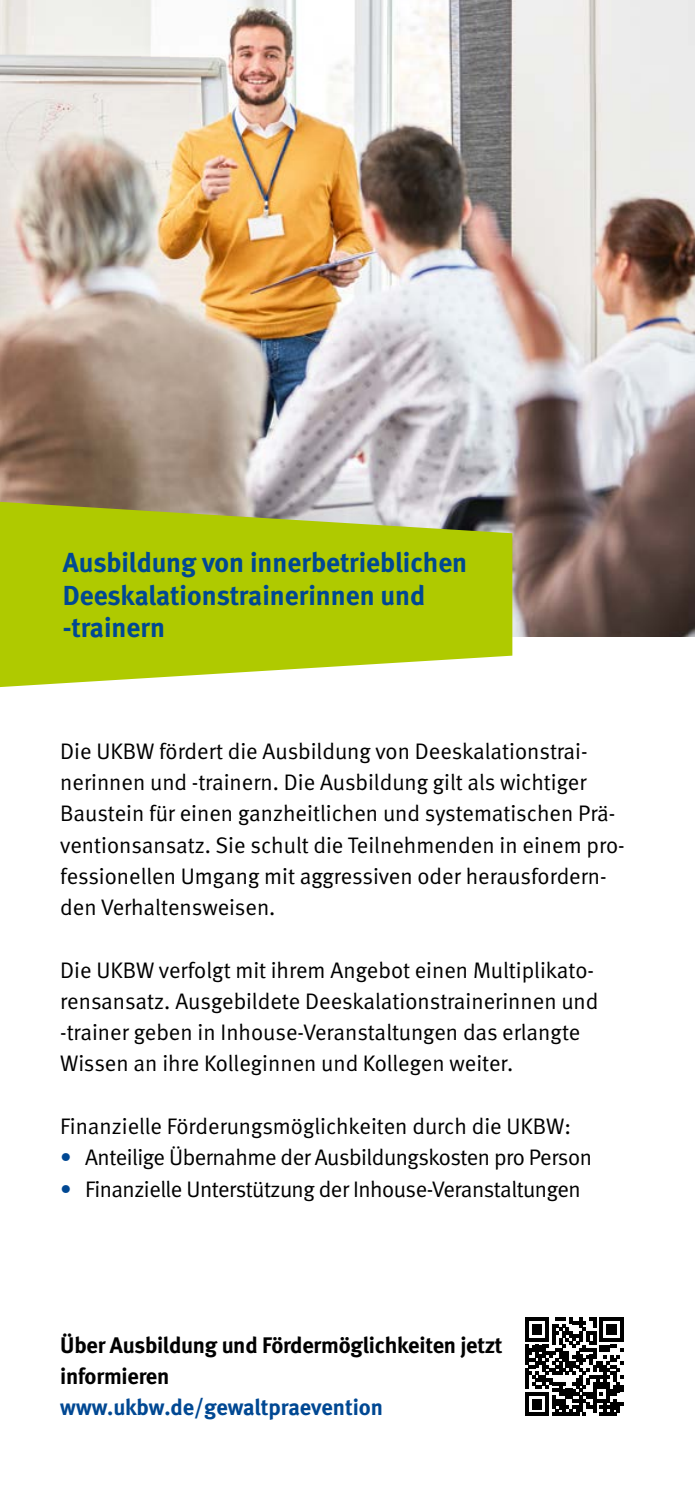
<style>
.page{position:relative;width:695px;height:1489px;background:#fff}
.page>*{position:absolute;margin:0;border:0;box-sizing:border-box;transform-origin:0 0}
._01_Überschriften_Zwischenüberschrift_1{font:700 27.5px/32.5px "DGUV Meta";color:#004893}
._02_Fließtext_Fließtext{font:22.5px/31.2px "DGUV Meta";color:#000}
._02_Fließtext_Fließtext-2{font:22.5px "DGUV Meta";letter-spacing:-.02em;color:#000}
._02_Fließtext_Fließtext-3{font:700 22.5px/31.2px "DGUV Meta";letter-spacing:-.01em;color:#000}
._02_Fließtext_Fließtext-4{font:700 22.5px "DGUV Meta";color:#004893}
.s1{color:#004893}
</style>
<div class="page">
<img style="left:0;top:0;width:694px;height:637px">
<svg style="left:0;top:502px;width:512px;height:185px;fill:#afca00"></svg>
<svg style="left:525px;top:1317px;width:98px;height:98px"></svg>
<h2 class="_01_Überschriften_Zwischenüberschrift_1" style="left:63px;top:547px;width:406px">Ausbildung von innerbetrieblichen<br>Deeskalationstrainerinnen und -trainern</h2>
<p class="_02_Fließtext_Fließtext" style="left:60px;top:735px;width:566px">Die UKBW fördert die Ausbildung von Deeskalationstrai&shy;nerinnen und -trainern. Die Ausbildung gilt als wichtiger Baustein für einen ganzheitlichen und systematischen Prä&shy;ventionsansatz. Sie schult die Teilnehmenden in einem pro&shy;fessionellen Umgang mit aggressiven oder herausfordern&shy;den Verhaltensweisen.</p>
<p class="_02_Fließtext_Fließtext" style="left:60px;top:954px;width:539px">Die UKBW verfolgt mit ihrem Angebot einen Multiplikato&shy;rensansatz. Ausgebildete Deeskalationstrainerinnen und -trainer geben in Inhouse-Veranstaltungen das erlangte Wissen an ihre Kolleginnen und Kollegen weiter.</p>
<p class="_02_Fließtext_Fließtext" style="left:60px;top:1110px;width:512px">Finanzielle Förderungsmöglichkeiten durch die UKBW:</p>
<p class="_02_Fließtext_Fließtext-2" style="left:60px;top:1144px;width:533px"><span class="s1">•</span> Anteilige Übernahme der Ausbildungskosten pro Person</p>
<p class="_02_Fließtext_Fließtext-2" style="left:60px;top:1175px;width:522px"><span class="s1">•</span> Finanzielle Unterstützung der Inhouse-Veranstaltungen</p>
<p class="_02_Fließtext_Fließtext-3" style="left:60px;top:1329px;width:444px">Über Ausbildung und Fördermöglichkeiten jetzt informieren</p>
<p class="_02_Fließtext_Fließtext-4" style="left:60px;top:1393px;width:324px">www.ukbw.de/gewaltpraevention</p>
</div>
